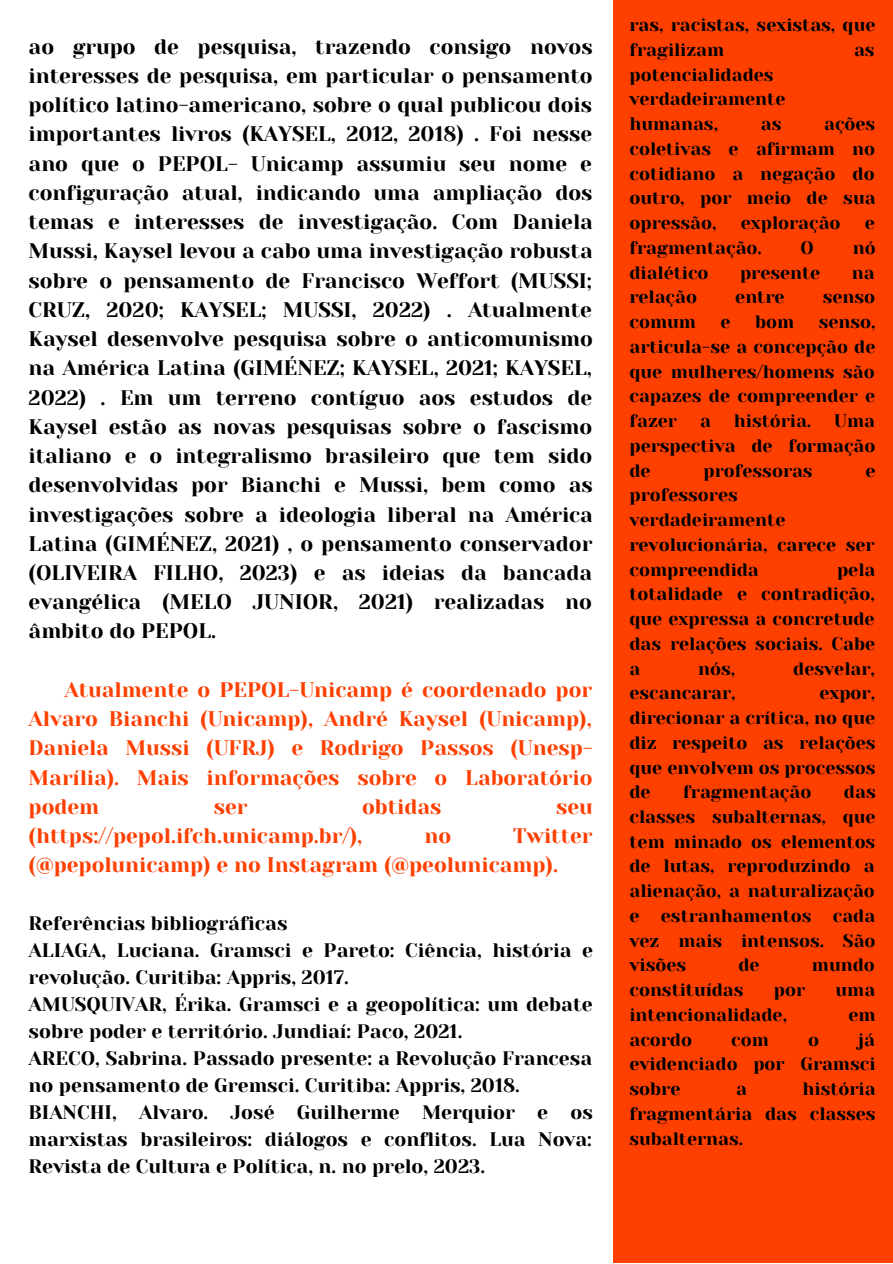
<style>
.page{position:relative;width:893px;height:1264px;background:#fff}
.page>*{position:absolute;margin:0;border:0;box-sizing:border-box;transform-origin:0 0}
.t1{font:21px/29.2px "Yeseva One";color:#000;text-align:justify}
.t2{font:21px/29.2px "Yeseva One";color:#fd4000;text-align:justify}
.t3{font:19.5px/27px "Yeseva One";color:#000}
.t4{font:18px/24.8px "Yeseva One";color:#000;text-align:justify}
</style>
<div class="page">
<div style="left:613px;top:0;width:279px;height:1262px;background:#fd4000"></div>
<p class="t1" style="left:29px;top:32px;width:566px">ao grupo de pesquisa, trazendo consigo novos interesses de pesquisa, em particular o pensamento político latino-americano, sobre o qual publicou dois importantes livros (KAYSEL, 2012, 2018) . Foi nesse ano que o PEPOL- Unicamp assumiu seu nome e configuração atual, indicando uma ampliação dos temas e interesses de investigação. Com Daniela Mussi, Kaysel levou a cabo uma investigação robusta sobre o pensamento de Francisco Weffort (MUSSI; CRUZ, 2020; KAYSEL; MUSSI, 2022) . Atualmente Kaysel desenvolve pesquisa sobre o anticomunismo na América Latina (GIMÉNEZ; KAYSEL, 2021; KAYSEL, 2022) . Em um terreno contíguo aos estudos de Kaysel estão as novas pesquisas sobre o fascismo italiano e o integralismo brasileiro que tem sido desenvolvidas por Bianchi e Mussi, bem como as investigações sobre a ideologia liberal na América Latina (GIMÉNEZ, 2021) , o pensamento conservador (OLIVEIRA FILHO, 2023) e as ideias da bancada evangélica (MELO JUNIOR, 2021) realizadas no âmbito do PEPOL.</p>
<p class="t2" style="left:29px;top:675px;width:565px;text-indent:36px">Atualmente o PEPOL-Unicamp é coordenado por Alvaro Bianchi (Unicamp), André Kaysel (Unicamp), Daniela Mussi (UFRJ) e Rodrigo Passos (Unesp-Marília). Mais informações sobre o Laboratório podem</p>
<p class="t2" style="left:214px;top:792px;width:35px">ser</p>
<p class="t2" style="left:362px;top:792px;width:81px">obtidas</p>
<p class="t2" style="left:556px;top:792px;width:38px">seu</p>
<p class="t2" style="left:29px;top:821px;width:335px">(https://pepol.ifch.unicamp.br/),</p>
<p class="t2" style="left:424px;top:821px;width:28px">no</p>
<p class="t2" style="left:29px;top:821px;width:565px;text-indent:484px">Twitter (@pepolunicamp) e no Instagram (@peolunicamp).</p>
<p class="t3" style="left:29px;top:909px;width:566px">Referências bibliográficas<br>ALIAGA, Luciana. Gramsci e Pareto: Ciência, história e revolução. Curitiba: Appris, 2017.<br>AMUSQUIVAR, Érika. Gramsci e a geopolítica: um debate sobre poder e território. Jundiaí: Paco, 2021.<br>ARECO, Sabrina. Passado presente: a Revolução Francesa no pensamento de Gremsci. Curitiba: Appris, 2018.<br>BIANCHI, Alvaro. José Guilherme Merquior e os marxistas brasileiros: diálogos e conflitos. Lua Nova:<br>Revista de Cultura e Política, n. no prelo, 2023.</p>
<p class="t4" style="left:629px;top:13px;width:247px">ras, racistas, sexistas, que fragilizam</p>
<p class="t4" style="left:854px;top:38px;width:22px">as</p>
<p class="t4" style="left:629px;top:62px;width:157px;text-align:left">potencialidades verdadeiramente humanas,</p>
<p class="t4" style="left:629px;top:112px;width:247px;text-indent:195px">ações coletivas e afirmam no cotidiano a negação do outro, por meio de sua opressão,</p>
<p class="t4" style="left:760px;top:112px;width:22px">as</p>
<p class="t4" style="left:740px;top:211px;width:101px">exploração</p>
<p class="t4" style="left:864px;top:211px;width:12px">e</p>
<p class="t4" style="left:629px;top:235px;width:134px">fragmentação.</p>
<p class="t4" style="left:800px;top:235px;width:15px">O</p>
<p class="t4" style="left:852px;top:235px;width:24px">nó</p>
<p class="t4" style="left:629px;top:260px;width:81px">dialético</p>
<p class="t4" style="left:740px;top:260px;width:82px">presente</p>
<p class="t4" style="left:851px;top:260px;width:24px">na</p>
<p class="t4" style="left:629px;top:285px;width:69px">relação</p>
<p class="t4" style="left:735px;top:285px;width:51px">entre</p>
<p class="t4" style="left:822px;top:285px;width:54px">senso</p>
<p class="t4" style="left:629px;top:310px;width:68px">comum</p>
<p class="t4" style="left:720px;top:310px;width:12px">e</p>
<p class="t4" style="left:755px;top:310px;width:41px">bom</p>
<p class="t4" style="left:629px;top:310px;width:247px;text-indent:189px">senso, articula-se a concepção de que mulheres/homens são capazes de compreender e fazer</p>
<p class="t4" style="left:629px;top:408px;width:247px;text-indent:205px">Uma perspectiva de formação de</p>
<p class="t4" style="left:700px;top:408px;width:12px">a</p>
<p class="t4" style="left:733px;top:408px;width:79px">história.</p>
<p class="t4" style="left:703px;top:458px;width:111px">professoras</p>
<p class="t4" style="left:865px;top:458px;width:12px">e</p>
<p class="t4" style="left:629px;top:483px;width:247px;text-align:left">professores verdadeiramente revolucionária, carece ser compreendida</p>
<p class="t4" style="left:629px;top:557px;width:247px;text-indent:207px">pela totalidade e contradição, que expressa a concretude das relações sociais. Cabe a</p>
<p class="t4" style="left:698px;top:656px;width:39px">nós,</p>
<p class="t4" style="left:793px;top:656px;width:83px">desvelar,</p>
<p class="t4" style="left:629px;top:680px;width:108px">escancarar,</p>
<p class="t4" style="left:629px;top:680px;width:248px;text-indent:190px">expor, direcionar a crítica, no que diz respeito as relações que envolvem os processos de</p>
<p class="t4" style="left:683px;top:779px;width:129px">fragmentação</p>
<p class="t4" style="left:629px;top:779px;width:248px;text-indent:214px">das classes subalternas, que tem minado os elementos de lutas, reproduzindo a alienação, a naturalização e estranhamentos cada vez mais intensos. São visões</p>
<p class="t4" style="left:738px;top:953px;width:23px">de</p>
<p class="t4" style="left:811px;top:953px;width:64px">mundo</p>
<p class="t4" style="left:629px;top:977px;width:116px">constituídas</p>
<p class="t4" style="left:773px;top:977px;width:33px">por</p>
<p class="t4" style="left:835px;top:977px;width:41px">uma</p>
<p class="t4" style="left:629px;top:1002px;width:159px">intencionalidade,</p>
<p class="t4" style="left:848px;top:1002px;width:29px">em</p>
<p class="t4" style="left:629px;top:1027px;width:64px">acordo</p>
<p class="t4" style="left:731px;top:1027px;width:39px">com</p>
<p class="t4" style="left:808px;top:1027px;width:12px">o</p>
<p class="t4" style="left:629px;top:1027px;width:247px;text-indent:229px">já evidenciado por Gramsci sobre</p>
<p class="t4" style="left:629px;top:1076px;width:247px;text-indent:173px">história fragmentária das classes subalternas.</p>
<p class="t4" style="left:736px;top:1076px;width:12px">a</p>
</div>
